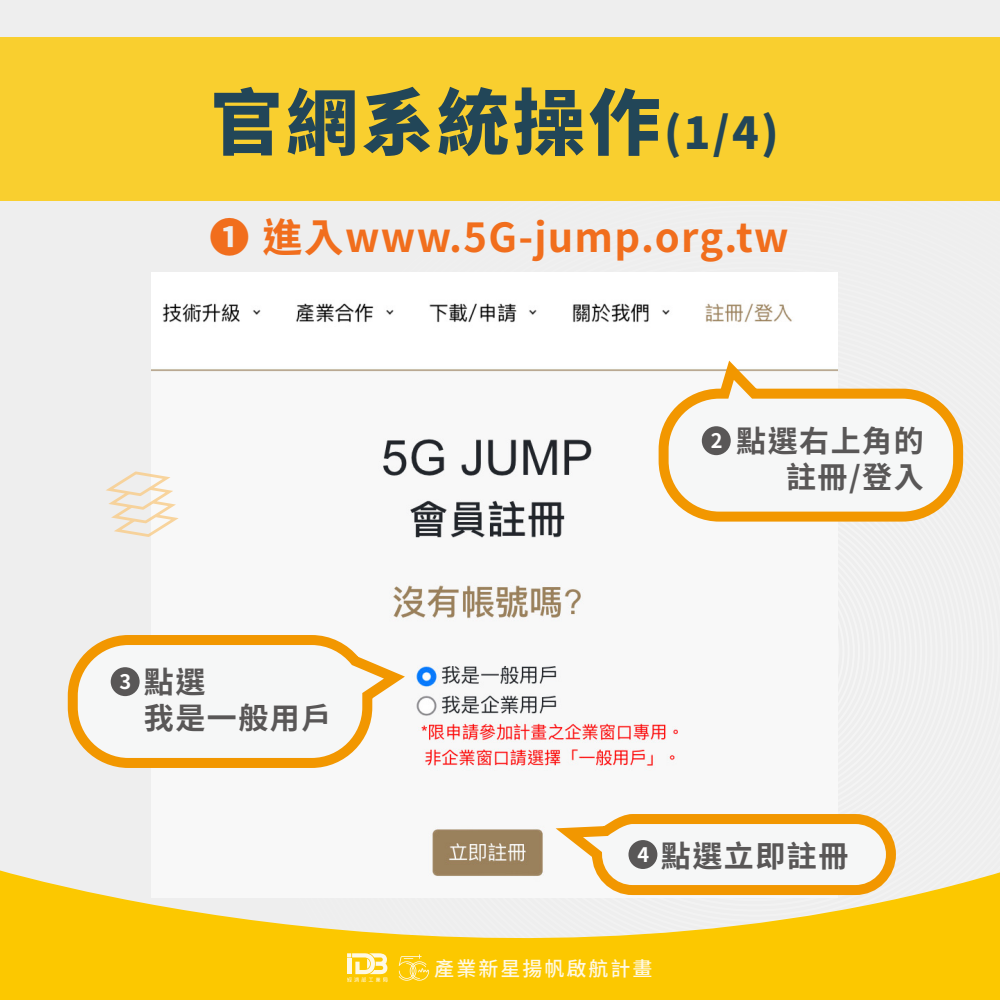
<style>
.page{position:relative;width:1000px;height:1000px;background:#eee}
.page>*{position:absolute;margin:0;border:0;box-sizing:border-box;transform-origin:0 0}
.t1{font:900 72px "Noto Sans CJ Ktc";letter-spacing:.05em;color:#224658}
.t2{font:700 40px "Noto Sans CJ Ktc";letter-spacing:.03em;color:#f16e1d}
.t3{font:700 30px/36px "Noto Sans CJ Ktc";letter-spacing:.05em;color:#595757}
.t4{font:500 20px "Noto Sans CJ Ktc";letter-spacing:.1em;color:#fff}
.t5{font:20px "Gen Yo Gothic TW B";color:#fff}
.s1{font-size:44px}
</style>
<div class="page">
<svg style="left:0;top:870px;width:1000px;height:130px;fill:#fcc800"></svg>
<svg style="left:399px;top:954px;width:30px;height:27px"></svg>
<svg style="left:347px;top:953px;width:40px;height:29px"></svg>
<div style="left:0;top:37px;width:1000px;height:164px;background:#f9cf2f"></div>
<img style="left:152px;top:272px;width:685px;height:625px">
<svg style="left:654px;top:351px;width:310px;height:176px"></svg>
<svg style="left:67px;top:630px;width:348px;height:143px"></svg>
<svg style="left:542px;top:809px;width:359px;height:91px"></svg>
<svg style="left:106px;top:472px;width:73px;height:65px"></svg>
<div style="left:111px;top:667px;width:29px;height:29px;background:#595757;border-radius:50%"></div>
<div style="left:702px;top:426px;width:29px;height:29px;background:#595757;border-radius:50%"></div>
<div style="left:628px;top:840px;width:29px;height:29px;background:#595757;border-radius:50%"></div>
<h1 class="t1" style="left:211px;top:82px;width:570px">官網系統操作<span class="s1">(1/4)</span></h1>
<h2 class="t2" style="left:210px;top:215px;width:581px">❶ 進入www.5G-jump.org.tw</h2>
<p class="t5" style="left:711px;top:430px;width:13px">2</p>
<p class="t3" style="left:736px;top:424px;width:189px;text-align:right">點選右上角的註冊/登入</p>
<p class="t5" style="left:120px;top:671px;width:13px">3</p>
<p class="t3" style="left:144px;top:665px;width:189px">點選<br>我是一般用戶</p>
<p class="t5" style="left:637px;top:844px;width:13px">4</p>
<p class="t3" style="left:661px;top:838px;width:189px">點選立即註冊</p>
<p class="t4" style="left:434px;top:958px;width:220px">產業新星揚帆啟航計畫</p>
</div>
